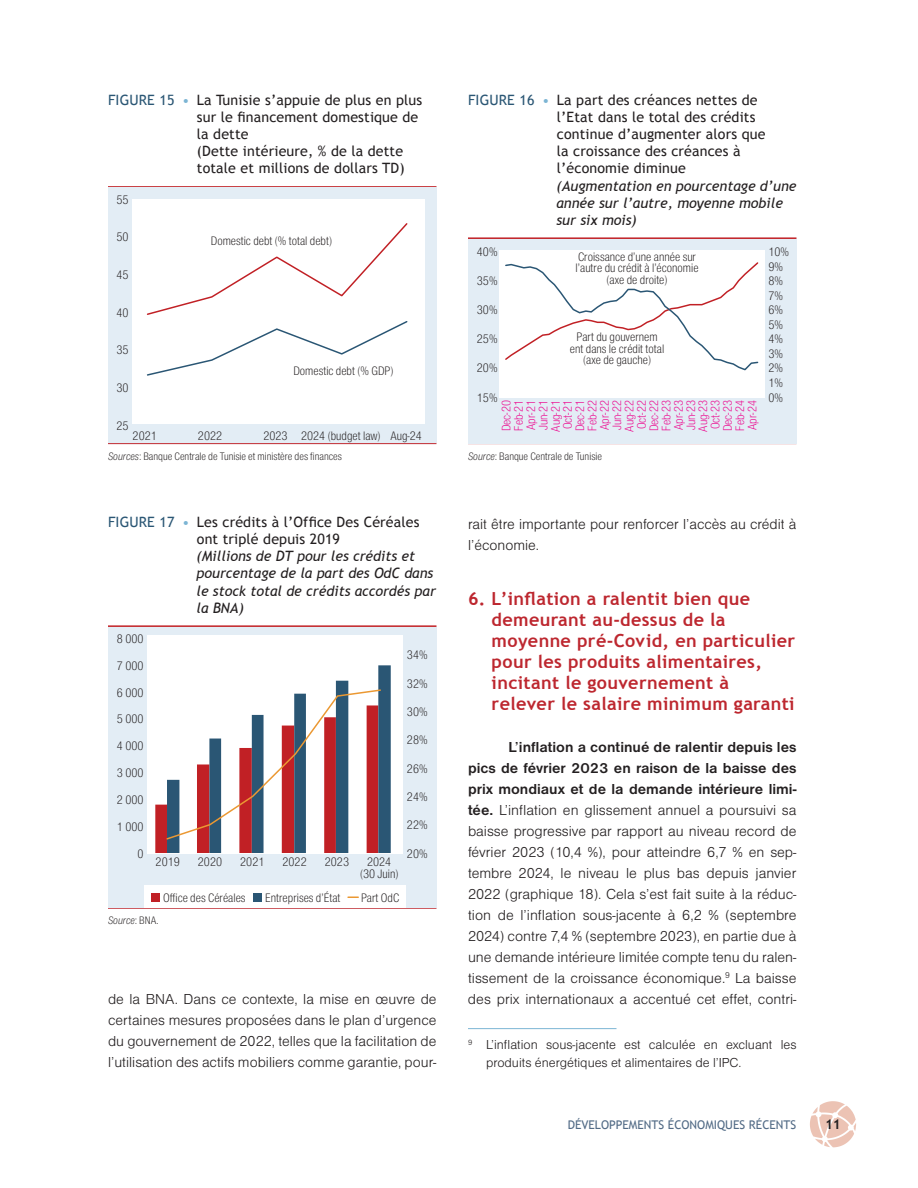
<style>
.page{position:relative;width:918px;height:1188px;background:#fff}
.page>*{position:absolute;margin:0;border:0;box-sizing:border-box;transform-origin:0 0}
.t1{font:700 18px/21px "Trebuchet MS";letter-spacing:.02em;color:#bd272f}
.t2{font:300 15px/21px "Nimbus Sans D";color:#231f20;text-align:justify}
.t3{font:14.25px/17.1px "Trebuchet MS";letter-spacing:.01em;color:#231f20}
.t4{font:italic 14.25px/17.1px "Trebuchet MS";color:#231f20}
.t5{font:300 13.5px/18px "Nimbus Sans D";color:#231f20}
.t6{font:700 13.5px "Trebuchet MS";color:#231f20}
.t7{font:300 condensed 12.75px/11.6px "Nimbus Sans D";color:#231f20;text-align:center}
.t8{font:300 condensed 12.75px/12.3px "Nimbus Sans D";color:#ed028c;text-align:justify}
.t9{font:12px "Trebuchet MS";color:#526b86}
.t10{font:300 condensed 11.25px "Nimbus Sans D";color:#231f20}
.t11{font:italic 300 condensed 11.25px "Nimbus Sans D";color:#231f20}
.s1{color:#2a5674}
.s2{color:#7cb5d4}
.s3{font-style:italic}
.s4{font-style:normal}
.s5{font-weight:700}
</style>
<div class="page">
<svg style="left:810px;top:1101px;width:46px;height:46px"></svg>
<hr style="left:108px;top:186px;width:328px;height:2px;background:#c12025">
<hr style="left:108px;top:443px;width:328px;height:1px;background:#bd272f">
<div style="left:108px;top:188px;width:328px;height:255px;background:#e3edf5"></div>
<div style="left:133px;top:199px;width:292px;height:225px;background:#fff"></div>
<svg style="left:146px;top:223px;width:262px;height:153px"></svg>
<hr style="left:468px;top:237px;width:328px;height:2px;background:#c12025">
<hr style="left:468px;top:443px;width:328px;height:1px;background:#bd272f">
<div style="left:468px;top:239px;width:328px;height:204px;background:#e3edf5"></div>
<div style="left:500px;top:250px;width:265px;height:147px;background:#fff"></div>
<svg style="left:505px;top:262px;width:254px;height:109px"></svg>
<hr style="left:108px;top:625px;width:328px;height:2px;background:#c12025">
<hr style="left:108px;top:908px;width:328px;height:1px;background:#bd272f">
<div style="left:108px;top:627px;width:328px;height:281px;background:#e3edf5"></div>
<div style="left:147px;top:635px;width:256px;height:218px;background:#fff"></div>
<svg style="left:155px;top:665px;width:236px;height:188px"></svg>
<div style="left:145px;top:886px;width:261px;height:22px;background:#fff"></div>
<svg style="left:348px;top:896px;width:10px;height:2px"></svg>
<div style="left:151px;top:893px;width:9px;height:9px;background:#c12025"></div>
<div style="left:253px;top:893px;width:9px;height:9px;background:#2a5674"></div>
<hr style="left:468px;top:1028px;width:148px;height:1px;background:#7cb5d4">
<p class="t3" style="left:197px;top:92px;width:227px;text-indent:-89px"><span class="s1">FIGURE 15</span> <span class="s2">•</span> La Tunisie s’appuie de plus en plus sur le financement domestique de la dette<br>(Dette intérieure, % de la dette totale et millions de dollars TD)</p>
<p class="t7" style="left:116px;top:193px;width:14px">55</p>
<p class="t7" style="left:116px;top:231px;width:14px">50</p>
<p class="t7" style="left:116px;top:269px;width:14px">45</p>
<p class="t7" style="left:116px;top:307px;width:14px">40</p>
<p class="t7" style="left:116px;top:344px;width:14px">35</p>
<p class="t7" style="left:116px;top:382px;width:14px">30</p>
<p class="t7" style="left:211px;top:234px;width:123px">Domestic debt (% total debt)</p>
<p class="t7" style="left:293px;top:365px;width:102px">Domestic debt (% GDP)</p>
<p class="t7" style="left:116px;top:420px;width:14px">25</p>
<p class="t7" style="left:133px;top:430px;width:26px">2021</p>
<p class="t7" style="left:198px;top:430px;width:26px">2022</p>
<p class="t7" style="left:263px;top:430px;width:160px">2023 2024 (budget law) Aug-24</p>
<p class="t10" style="left:108px;top:450px;width:235px"><span class="s3">Sources</span>: Banque Centrale de Tunisie et ministère des finances</p>
<p class="t3" style="left:197px;top:514px;width:224px;text-indent:-89px"><span class="s1">FI GURE 17</span> <span class="s2">•</span> Les crédits à l’Office Des Céréales ont triplé depuis 2019</p>
<p class="t4" style="left:196px;top:548px;width:241px">(Millions de DT pour les crédits et pourcentage de la part des OdC dans le stock total de crédits accordés par la BNA)</p>
<p class="t7" style="left:117px;top:625px;width:28px;line-height:26.8px;text-align:left">8 000<br>7 000</p>
<p class="t7" style="left:117px;top:686px;width:28px">6 000</p>
<p class="t7" style="left:117px;top:713px;width:28px">5 000</p>
<p class="t7" style="left:117px;top:740px;width:28px">4 000</p>
<p class="t7" style="left:117px;top:767px;width:28px">3 000</p>
<p class="t7" style="left:117px;top:786px;width:28px;line-height:26.8px;text-align:left">2 000<br>1 000</p>
<p class="t7" style="left:138px;top:848px;width:8px">0</p>
<p class="t7" style="left:156px;top:856px;width:26px">2019</p>
<p class="t7" style="left:198px;top:856px;width:26px">2020</p>
<p class="t7" style="left:240px;top:856px;width:26px">2021</p>
<p class="t7" style="left:283px;top:856px;width:26px">2022</p>
<p class="t7" style="left:325px;top:856px;width:26px">2023</p>
<p class="t7" style="left:360px;top:856px;width:40px;line-height:12.1px">2024 (30 Juin)</p>
<p class="t7" style="left:163px;top:892px;width:84px">Office des Céréales</p>
<p class="t7" style="left:265px;top:892px;width:77px">Entreprises d’État</p>
<p class="t7" style="left:361px;top:892px;width:40px">Part OdC</p>
<p class="t11" style="left:108px;top:914px;width:52px">Source<span class="s4">: BNA.</span></p>
<p class="t7" style="left:407px;top:649px;width:22px">34%</p>
<p class="t7" style="left:407px;top:677px;width:22px">32%</p>
<p class="t7" style="left:407px;top:706px;width:22px">30%</p>
<p class="t7" style="left:407px;top:734px;width:22px">28%</p>
<p class="t7" style="left:407px;top:762px;width:22px">26%</p>
<p class="t7" style="left:407px;top:791px;width:22px">24%</p>
<p class="t7" style="left:407px;top:819px;width:22px">22%</p>
<p class="t7" style="left:407px;top:848px;width:22px">20%</p>
<p class="t2" style="left:108px;top:988px;width:330px">de la BNA. Dans ce contexte, la mise en œuvre de certaines mesures proposées dans le plan d’urgence du gouvernement de 2022, telles que la facilitation de l’utilisation des actifs mobiliers comme garantie, pour-</p>
<p class="t3" style="left:557px;top:92px;width:210px;text-indent:-89px"><span class="s1">FI GURE 16</span> <span class="s2">•</span> La part des créances nettes de l’Etat dans le total des crédits continue d’augmenter alors que la croissance des créances à l’économie diminue</p>
<p class="t4" style="left:556px;top:177px;width:241px">(Augmentation en pourcentage d’une année sur l’autre, moyenne mobile sur six mois)</p>
<p class="t7" style="left:477px;top:246px;width:22px">40%</p>
<p class="t7" style="left:477px;top:275px;width:22px">35%</p>
<p class="t7" style="left:576px;top:251px;width:124px">Croissance d’une année sur l’autre du crédit à l’économie (axe de droite)</p>
<p class="t7" style="left:768px;top:246px;width:22px">10%</p>
<p class="t7" style="left:768px;top:275px;width:16px">8%</p>
<p class="t7" style="left:768px;top:260px;width:16px">9%</p>
<p class="t7" style="left:768px;top:289px;width:16px">7%</p>
<p class="t7" style="left:477px;top:304px;width:22px">30%</p>
<p class="t7" style="left:768px;top:304px;width:16px">6%</p>
<p class="t7" style="left:768px;top:319px;width:16px">5%</p>
<p class="t7" style="left:570px;top:331px;width:96px">Part du gouvernem ent dans le crédit total (axe de gauche)</p>
<p class="t7" style="left:477px;top:333px;width:22px">25%</p>
<p class="t7" style="left:477px;top:362px;width:22px">20%</p>
<p class="t7" style="left:477px;top:391px;width:22px">15%</p>
<p class="t8" style="left:500px;top:432px;width:33px;rotate:-90deg">Dec-20<br>Feb-21<br>Apr-21<br>Jun-21<br>Aug-21<br>Oct-21<br>Dec-21<br>Feb-22<br>Apr-22<br>Jun-22<br>Aug-22<br>Oct-22<br>Dec-22<br>Feb-23<br>Apr-23<br>Jun-23<br>Aug-23<br>Oct-23<br>Dec-23<br>Feb-24<br>Apr-24</p>
<p class="t7" style="left:768px;top:333px;width:16px">4%</p>
<p class="t7" style="left:768px;top:362px;width:16px">2%</p>
<p class="t7" style="left:768px;top:391px;width:16px">0%</p>
<p class="t7" style="left:768px;top:348px;width:16px">3%</p>
<p class="t7" style="left:768px;top:377px;width:16px">1%</p>
<p class="t10" style="left:468px;top:450px;width:136px"><span class="s3">Source</span>: Banque Centrale de Tunisie</p>
<p class="t2" style="left:468px;top:513px;width:330px">rait être importante pour renforcer l’accès au crédit à l’économie.</p>
<p class="t1" style="left:492px;top:588px;width:305px;text-indent:-24px">6. L’inflation a ralentit bien que demeurant au-dessus de la moyenne pré-Covid, en particulier pour les produits alimentaires, incitant le gouvernement à relever le salaire minimum garanti</p>
<p class="t2" style="left:468px;top:736px;width:330px;text-indent:41px"><span class="s5">L’inflation a continué de ralentir depuis les pics de février 2023 en raison de la baisse des prix mondiaux et de la demande intérieure limi&shy;tée.</span> L’inflation en glissement annuel a poursuivi sa baisse progressive par rapport au niveau record de février 2023 (10,4 %), pour atteindre 6,7 % en sep&shy;tembre 2024, le niveau le plus bas depuis janvier 2022 (graphique 18). Cela s’est fait suite à la réduc&shy;tion de l’inflation sous-jacente à 6,2 % (septembre 2024) contre 7,4 % (septembre 2023), en partie due à une demande intérieure limitée compte tenu du ralen&shy;tissement de la croissance économique.<sup>9</sup> La baisse des prix internationaux a accentué cet effet, contri-</p>
<p class="t5" style="left:486px;top:1036px;width:312px;text-indent:-18px"><sup>9</sup> L’inflation sous-jacente est calculée en excluant les produits énergétiques et alimentaires de l’IPC.</p>
<p class="t9" style="left:568px;top:1118px;width:29px">Développements</p>
<p class="t9" style="left:668px;top:1118px;width:23px">économ</p>
<p class="t9" style="left:714px;top:1118px;width:64px">iques récents</p>
<p class="t6" style="left:825px;top:1116px;width:17px">11</p>
</div>
